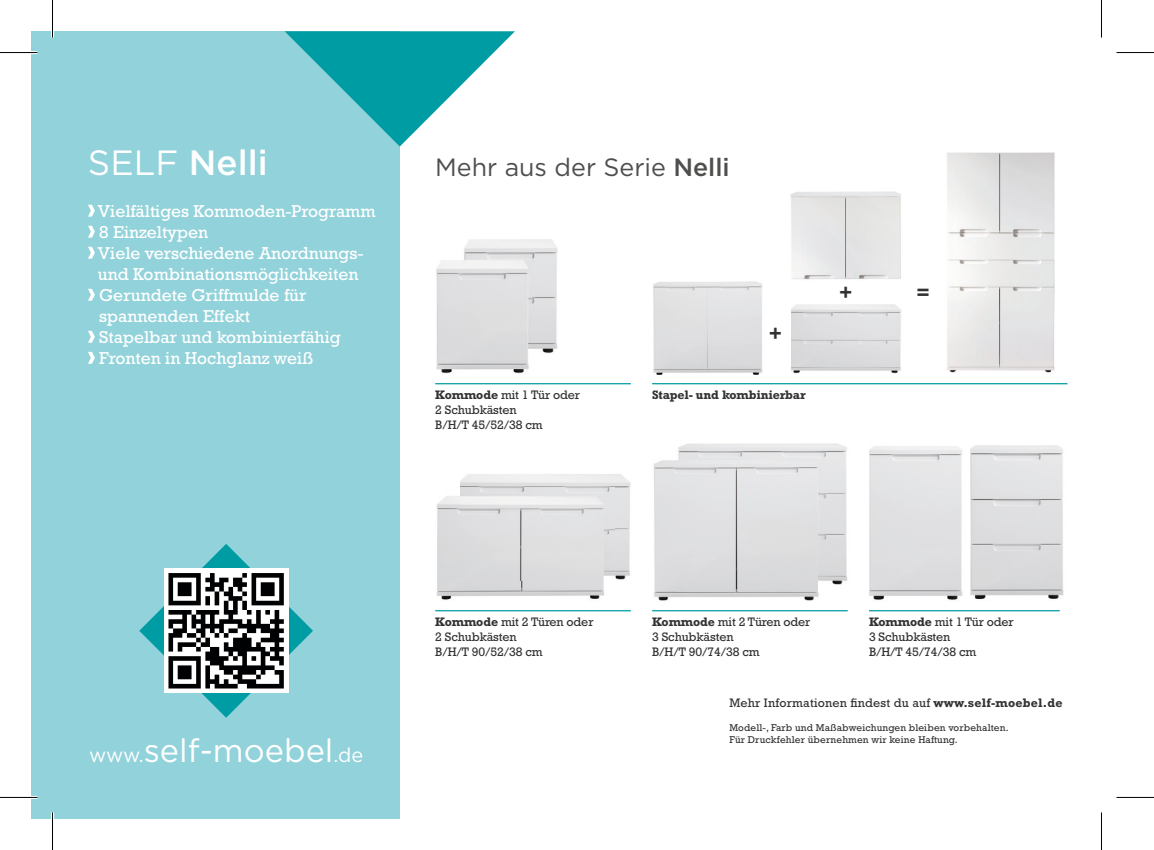
<style>
.page{position:relative;width:1154px;height:850px;background:#fff}
.page>*{position:absolute;margin:0;border:0;box-sizing:border-box;transform-origin:0 0}
.t1{font:500 35px "Gotham";color:#fff}
.t2{font:32.5px "Gotham";color:#fff}
.t3{font:25px "Gotham";color:#4e4e4d}
.t4{font:700 20px "Rockwell";color:#323232}
.t5{font:17.5px/21px "Rockwell";color:#fff}
.t6{font:12.5px/15px "Rockwell";letter-spacing:-.01em;color:#323232}
.t7{font:12.5px "Rockwell";letter-spacing:.015em;color:#323232}
.t8{font:700 12.5px "Rockwell";letter-spacing:-.01em;color:#323232}
.t9{font:10px/12px "Rockwell";letter-spacing:.015em;color:#323232}
.s1{font-weight:400}
.s2{font-weight:500}
.s3{font-weight:700}
.s4{font-size:20px}
</style>
<div class="page">
<img style="left:511px;top:239px;width:47px;height:54px">
<img style="left:532px;top:293px;width:25px;height:61px">
<img style="left:678px;top:443px;width:86px;height:10px">
<img style="left:764px;top:443px;width:83px;height:73px">
<img style="left:821px;top:516px;width:26px;height:69px">
<img style="left:551px;top:474px;width:80px;height:49px">
<img style="left:615px;top:523px;width:15px;height:57px">
<div style="left:31px;top:31px;width:369px;height:787px;background:#92d2da"></div>
<svg style="left:285px;top:31px;width:230px;height:115px"></svg>
<svg style="left:88px;top:204px;width:7px;height:12px"></svg>
<svg style="left:88px;top:225px;width:7px;height:12px"></svg>
<svg style="left:88px;top:246px;width:7px;height:12px"></svg>
<svg style="left:88px;top:288px;width:7px;height:12px"></svg>
<svg style="left:88px;top:330px;width:7px;height:12px"></svg>
<svg style="left:88px;top:351px;width:7px;height:12px"></svg>
<svg style="left:139px;top:544px;width:174px;height:173px"></svg>
<hr style="left:435px;top:609px;width:196px;height:2px;background:#009ca4">
<hr style="left:435px;top:383px;width:196px;height:1px;background:#009ca4">
<hr style="left:652px;top:383px;width:415px;height:1px;background:#009ca4">
<hr style="left:869px;top:609px;width:191px;height:2px;background:#009ca4">
<img style="left:436px;top:260px;width:26px;height:52px">
<img style="left:436px;top:312px;width:47px;height:62px">
<img style="left:483px;top:354px;width:46px;height:20px">
<img style="left:462px;top:249px;width:70px;height:105px">
<img style="left:869px;top:446px;width:94px;height:154px">
<img style="left:437px;top:487px;width:24px;height:57px">
<img style="left:436px;top:544px;width:89px;height:56px">
<img style="left:525px;top:580px;width:79px;height:19px">
<img style="left:461px;top:487px;width:154px;height:93px">
<img style="left:653px;top:460px;width:23px;height:67px">
<img style="left:654px;top:527px;width:82px;height:74px">
<img style="left:736px;top:591px;width:83px;height:10px">
<img style="left:676px;top:453px;width:145px;height:138px">
<img style="left:653px;top:281px;width:110px;height:94px">
<img style="left:971px;top:445px;width:93px;height:154px">
<hr style="left:652px;top:609px;width:196px;height:2px;background:#009ca4">
<img style="left:792px;top:304px;width:109px;height:69px">
<img style="left:790px;top:191px;width:111px;height:89px">
<img style="left:946px;top:152px;width:109px;height:221px">
<hr style="left:0;top:51px;width:38px;height:3px;background:#fff">
<hr style="left:0;top:795px;width:38px;height:3px;background:#fff">
<hr style="left:51px;top:0;width:3px;height:38px;background:#fff">
<hr style="left:51px;top:812px;width:3px;height:37px;background:#fff">
<hr style="left:0;top:52px;width:38px;height:1px;background:#000">
<hr style="left:1116px;top:52px;width:38px;height:1px;background:#000">
<hr style="left:0;top:796px;width:38px;height:1px;background:#000">
<hr style="left:1116px;top:796px;width:38px;height:1px;background:#000">
<hr style="left:52px;top:0;width:1px;height:38px;background:#000">
<hr style="left:52px;top:812px;width:1px;height:37px;background:#000">
<hr style="left:1101px;top:0;width:1px;height:38px;background:#000">
<hr style="left:1101px;top:812px;width:1px;height:37px;background:#000">
<h1 class="t1" style="left:88px;top:139px;width:181px"><span class="s1">SELF</span> Nelli</h1>
<h3 class="t5" style="left:98px;top:200px;width:279px">Vielfältiges Kommoden-Programm<br>8 Einzeltypen<br>Viele verschiedene Anordnungs&shy;und Kombinationsmöglichkeiten<br>Gerundete Griffmulde für spannenden Effekt<br>Stapelbar und kombinierfähig<br>Fronten in Hochglanz weiß</h3>
<h3 class="t3" style="left:435px;top:151px;width:296px">Mehr aus der Serie <span class="s2">Nelli</span></h3>
<h3 class="t4" style="left:769px;top:321px;width:15px">+</h3>
<p class="t6" style="left:435px;top:386px;width:146px"><span class="s3">Kommode</span> mit 1 Tür oder<br>2 Schubkästen<br>B/H/T 45/52/38 cm</p>
<p class="t8" style="left:652px;top:387px;width:155px">Stapel- und kombinierbar</p>
<h3 class="t4" style="left:839px;top:280px;width:15px">+</h3>
<h3 class="t4" style="left:916px;top:280px;width:15px">=</h3>
<h2 class="t2" style="left:89px;top:729px;width:276px"><span class="s4">www.</span>self-moebel<span class="s4">.de</span></h2>
<p class="t6" style="left:435px;top:613px;width:160px"><span class="s3">Kommode</span> mit 2 Türen oder<br>2 Schubkästen<br>B/H/T 90/52/38 cm</p>
<p class="t6" style="left:652px;top:613px;width:160px"><span class="s3">Kommode</span> mit 2 Türen oder<br>3 Schubkästen<br>B/H/T 90/74/38 cm</p>
<p class="t6" style="left:869px;top:613px;width:146px"><span class="s3">Kommode</span> mit 1 Tür oder<br>3 Schubkästen<br>B/H/T 45/74/38 cm</p>
<p class="t7" style="left:729px;top:695px;width:335px">Mehr Informationen findest du auf <span class="s3">www.self-moebel.de</span></p>
<p class="t9" style="left:729px;top:721px;width:281px">Modell-, Farb und Maßabweichungen bleiben vorbehalten.<br>Für Druckfehler übernehmen wir keine Haftung.</p>
</div>
